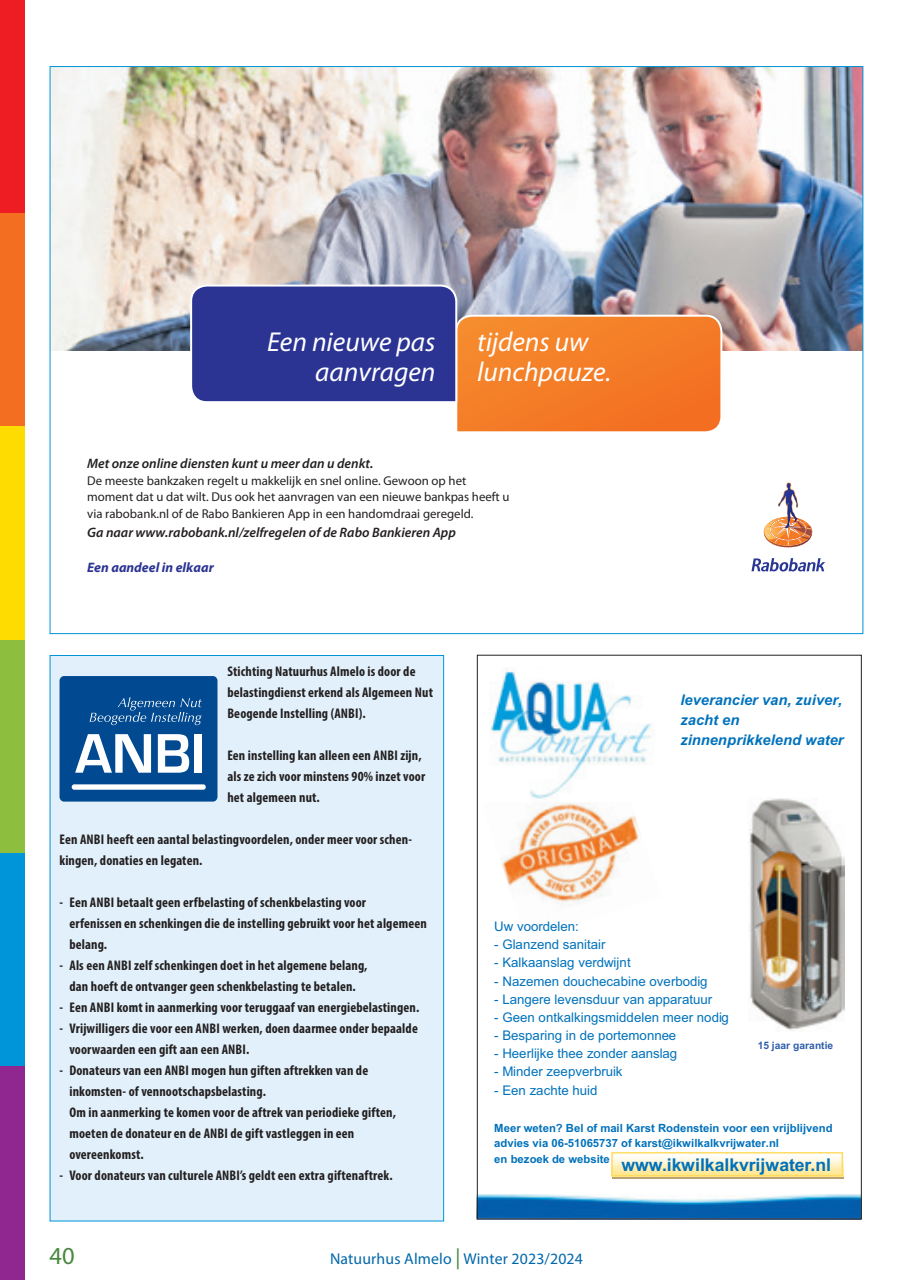
<style>
.page{position:relative;width:908px;height:1280px;background:#fff}
.page>*{position:absolute;margin:0;border:0;box-sizing:border-box;transform-origin:0 0}
.t1{font:italic 27.47px/30.1px "Myriad Pro";color:#fff}
.t2{font:24.5px "Myriad Pro";color:#48883e}
.t3{font:700 17.68px "Arial";letter-spacing:-.005em;color:#0071bb}
.t4{font:15.75px "Myriad Pro";letter-spacing:.01em;color:#0067aa}
.t5{font:italic 700 14.7px/20.1px "Arial";color:#0072bc}
.plat_9_12_Myriad_Pro{font:700 condensed 14px/21px "Myriad Pro";letter-spacing:.01em;color:#231f20}
.t6{font:italic 600 13.65px "Myriad Pro";color:#231f20}
.t7{font:italic 700 13.65px "Myriad Pro";color:#2b3393}
.t8{font:13.3px "Arial";color:#0072bc}
.t9{font:12.78px/16.4px "Myriad Pro";color:#231f20}
.t10{font:700 11.38px/15.4px "Arial";color:#0071bb}
.t11{font:700 10.33px "Arial";letter-spacing:-.005em;color:#305eab}
.s1{font-size:21px;color:#48883e}
</style>
<div class="page">
<div style="left:0;top:0;width:25px;height:213px;background:#ee1d23"></div>
<div style="left:0;top:213px;width:25px;height:214px;background:#f36e21"></div>
<div style="left:0;top:427px;width:25px;height:213px;background:#ffdc01"></div>
<div style="left:0;top:640px;width:25px;height:213px;background:#8dbe3e"></div>
<div style="left:0;top:853px;width:25px;height:214px;background:#0095d9"></div>
<div style="left:0;top:1067px;width:25px;height:213px;background:#90268f"></div>
<div style="left:50px;top:655px;width:394px;height:566px;background:#e1f0fa;border:1px solid #0095d9"></div>
<img style="left:52px;top:68px;width:809px;height:283px">
<svg style="left:751px;top:558px;width:74px;height:13px"></svg>
<svg style="left:763px;top:482px;width:50px;height:65px"></svg>
<svg style="left:189px;top:284px;width:534px;height:148px;background:#9f757a"></svg>
<img style="left:501px;top:802px;width:139px;height:102px">
<img style="left:491px;top:669px;width:160px;height:133px">
<img style="left:749px;top:798px;width:96px;height:233px">
<img style="left:479px;top:1194px;width:381px;height:23px">
<div style="left:612px;top:1154px;width:232px;height:25px;background:linear-gradient(to right,#ffe483,#ffe483)"></div>
<svg style="left:611px;top:1152px;width:232px;height:24px"></svg>
<div style="left:60px;top:676px;width:157px;height:126px;background:#014990;border-radius:5px"></div>
<svg style="left:75px;top:734px;width:76px;height:39px"></svg>
<svg style="left:158px;top:734px;width:31px;height:39px"></svg>
<div style="left:194px;top:734px;width:8px;height:39px;background:#fff"></div>
<svg style="left:90px;top:697px;width:112px;height:28px"></svg>
<div style="left:72px;top:784px;width:134px;height:6px;background:#fff;border-radius:2px"></div>
<p class="t1" style="left:267px;top:327px;width:170px;text-align:right">Een nieuwe pas aanvragen</p>
<p class="t6" style="left:87px;top:456px;width:288px">Met onze online diensten kunt u meer dan u denkt.</p>
<p class="t1" style="left:477px;top:327px;width:136px">tijdens uw lunchpauze.</p>
<p class="t9" style="left:87px;top:472px;width:424px">De meeste bankzaken regelt u makkelijk en snel online. Gewoon op het moment dat u dat wilt. Dus ook het aanvragen van een nieuwe bankpas heeft u via rabobank.nl of de Rabo Bankieren App in een handomdraai geregeld.</p>
<p class="t6" style="left:87px;top:525px;width:370px">Ga naar www.rabobank.nl/zelfregelen of de Rabo Bankieren App</p>
<p class="t7" style="left:87px;top:558px;width:128px">Een aandeel in elkaar</p>
<p class="plat_9_12_Myriad_Pro" style="left:227px;top:661px;width:207px">Stichting Natuurhus Almelo is door de belastingdienst erkend als Algemeen Nut<br>Beogende Instelling (ANBI).</p>
<p class="plat_9_12_Myriad_Pro" style="left:227px;top:745px;width:199px">Een instelling kan alleen een ANBI zijn, als ze zich voor minstens 90% inzet voor het algemeen nut.</p>
<p class="plat_9_12_Myriad_Pro" style="left:60px;top:829px;width:354px">Een ANBI heeft een aantal belastingvoordelen, onder meer voor schen&shy;kingen, donaties en legaten.</p>
<p class="plat_9_12_Myriad_Pro" style="left:69px;top:892px;width:359px;text-indent:-10px">- Een ANBI betaalt geen erfbelasting of schenkbelasting voor<br>erfenissen en schenkingen die de instelling gebruikt voor het algemeen belang.</p>
<p class="plat_9_12_Myriad_Pro" style="left:60px;top:955px;width:309px;text-align:center">- Als een ANBI zelf schenkingen doet in het algemene belang, dan hoeft de ontvanger geen schenkbelasting te betalen.</p>
<p class="plat_9_12_Myriad_Pro" style="left:60px;top:997px;width:361px">- Een ANBI komt in aanmerking voor teruggaaf van energiebelastingen.</p>
<p class="plat_9_12_Myriad_Pro" style="left:69px;top:1018px;width:350px;text-indent:-10px">- Vrijwilligers die voor een ANBI werken, doen daarmee onder bepaalde voorwaarden een gift aan een ANBI.</p>
<p class="plat_9_12_Myriad_Pro" style="left:69px;top:1060px;width:300px;text-indent:-10px">- Donateurs van een ANBI mogen hun giften aftrekken van de inkomsten- of vennootschapsbelasting.</p>
<p class="plat_9_12_Myriad_Pro" style="left:69px;top:1102px;width:328px">Om in aanmerking te komen voor de aftrek van periodieke giften, moeten de donateur en de ANBI de gift vastleggen in een overeenkomst.</p>
<p class="plat_9_12_Myriad_Pro" style="left:60px;top:1165px;width:334px">- Voor donateurs van culturele ANBI’s geldt een extra giftenaftrek.</p>
<p class="t5" style="left:680px;top:690px;width:165px">leverancier van, zuiver, zacht en zinnenprikkelend water</p>
<p class="t8" style="left:494px;top:918px;width:86px">Uw voordelen:</p>
<p class="t8" style="left:494px;top:936px;width:113px">- Glanzend sanitair</p>
<p class="t8" style="left:494px;top:954px;width:138px">- Kalkaanslag verdwijnt</p>
<p class="t8" style="left:494px;top:972px;width:215px">- Nazemen douchecabine overbodig</p>
<p class="t8" style="left:494px;top:990px;width:219px">- Langere levensduur van apparatuur</p>
<p class="t8" style="left:494px;top:1008px;width:236px">- Geen ontkalkingsmiddelen meer nodig</p>
<p class="t8" style="left:494px;top:1027px;width:183px">- Besparing in de portemonnee</p>
<p class="t8" style="left:494px;top:1045px;width:185px">- Heerlijke thee zonder aanslag</p>
<p class="t8" style="left:494px;top:1063px;width:130px">- Minder zeepverbruik</p>
<p class="t8" style="left:494px;top:1081px;width:105px">- Een zachte huid</p>
<p class="t11" style="left:758px;top:1038px;width:77px">15 jaar garantie</p>
<p class="t10" style="left:494px;top:1120px;width:340px">Meer weten? Bel of mail Karst Rodenstein voor een vrijblijvend advies via 06-51065737 of karst@ikwilkalkvrijwater.nl<br>en bezoek de website</p>
<p class="t3" style="left:621px;top:1153px;width:211px">www.ikwilkalkvrijwater.nl</p>
<h2 class="t2" style="left:50px;top:1241px;width:27px">40</h2>
<p class="t4" style="left:330px;top:1249px;width:254px">Natuurhus Almelo <span class="s1">|</span> Winter 2023/2024</p>
</div>
